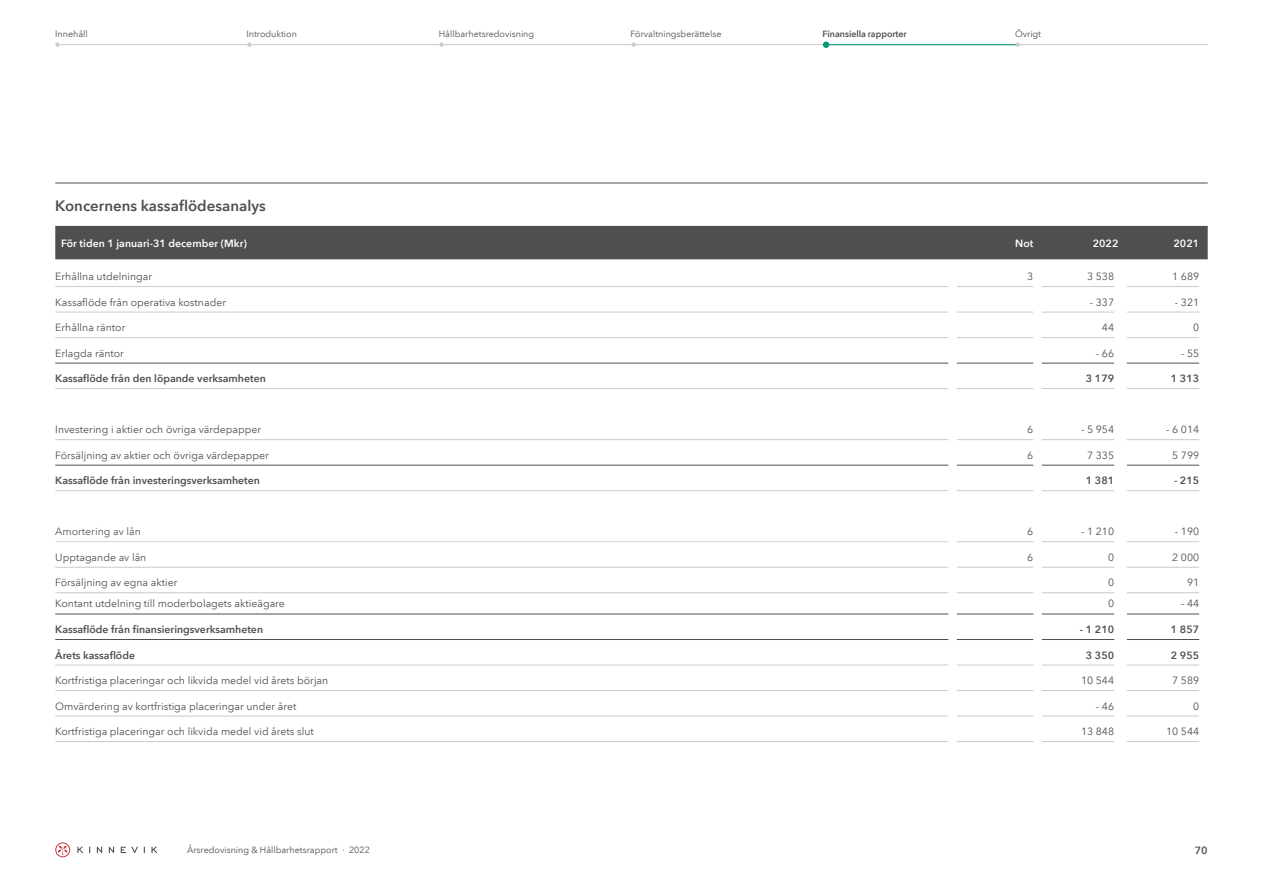
<style>
.page{position:relative;width:1263px;height:893px;background:#fff}
.page>*{position:absolute;margin:0;border:0;box-sizing:border-box;transform-origin:0 0}
.t1{font:600 15px "Avenir Next LT Pro";color:#4f4f4d}
.t2{font:10.5px "Avenir Next LT Pro";color:#4f4f4d}
.t3{font:600 10.5px "Avenir Next LT Pro";color:#4f4f4d}
.t4{font:600 10.5px "Avenir Next LT Pro";color:#fff}
.t5{font:10.5px "Avenir Next LT Pro";color:#575756}
.t6{font:9px "Avenir Next LT Pro";color:#4f4f4d}
.t7{font:600 9px "Avenir Next LT Pro";letter-spacing:-.005em;color:#4f4f4d}
</style>
<div class="page">
<svg style="left:55px;top:842px;width:15px;height:15px"></svg>
<svg style="left:77px;top:847px;width:80px;height:6px"></svg>
<hr style="left:56px;top:44px;width:1152px;height:1px;background:#cacaca">
<svg style="left:55px;top:43px;width:5px;height:4px"></svg>
<svg style="left:247px;top:43px;width:5px;height:4px"></svg>
<svg style="left:823px;top:42px;width:6px;height:6px"></svg>
<svg style="left:439px;top:43px;width:5px;height:4px"></svg>
<svg style="left:631px;top:43px;width:5px;height:4px"></svg>
<hr style="left:825px;top:44px;width:192px;height:1px;background:#009878">
<svg style="left:1015px;top:43px;width:5px;height:4px"></svg>
<hr style="left:55px;top:183px;width:1153px;height:1px;background:#4f4f4d">
<div style="left:55px;top:226px;width:1153px;height:33px;background:#4f4f4d"></div>
<hr style="left:55px;top:286px;width:893px;height:1px;background:#cacaca">
<hr style="left:957px;top:286px;width:76px;height:1px;background:#cacaca">
<hr style="left:1042px;top:286px;width:72px;height:1px;background:#cacaca">
<hr style="left:1127px;top:286px;width:72px;height:1px;background:#cacaca">
<hr style="left:55px;top:312px;width:893px;height:1px;background:#cacaca">
<hr style="left:957px;top:312px;width:76px;height:1px;background:#cacaca">
<hr style="left:1042px;top:312px;width:72px;height:1px;background:#cacaca">
<hr style="left:1127px;top:312px;width:72px;height:1px;background:#cacaca">
<hr style="left:55px;top:337px;width:893px;height:1px;background:#cacaca">
<hr style="left:957px;top:337px;width:76px;height:1px;background:#cacaca">
<hr style="left:1042px;top:337px;width:72px;height:1px;background:#cacaca">
<hr style="left:1127px;top:337px;width:72px;height:1px;background:#cacaca">
<hr style="left:55px;top:363px;width:893px;height:1px;background:#4f4f4d">
<hr style="left:957px;top:363px;width:76px;height:1px;background:#4f4f4d">
<hr style="left:1042px;top:363px;width:72px;height:1px;background:#4f4f4d">
<hr style="left:1127px;top:363px;width:72px;height:1px;background:#4f4f4d">
<hr style="left:55px;top:388px;width:893px;height:1px;background:#cacaca">
<hr style="left:957px;top:388px;width:76px;height:1px;background:#cacaca">
<hr style="left:1042px;top:388px;width:72px;height:1px;background:#cacaca">
<hr style="left:1127px;top:388px;width:72px;height:1px;background:#cacaca">
<hr style="left:55px;top:439px;width:893px;height:1px;background:#cacaca">
<hr style="left:957px;top:439px;width:76px;height:1px;background:#cacaca">
<hr style="left:1042px;top:439px;width:72px;height:1px;background:#cacaca">
<hr style="left:1127px;top:439px;width:72px;height:1px;background:#cacaca">
<hr style="left:55px;top:465px;width:893px;height:1px;background:#4f4f4d">
<hr style="left:957px;top:465px;width:76px;height:1px;background:#4f4f4d">
<hr style="left:1042px;top:465px;width:72px;height:1px;background:#4f4f4d">
<hr style="left:1127px;top:465px;width:72px;height:1px;background:#4f4f4d">
<hr style="left:55px;top:490px;width:893px;height:1px;background:#cacaca">
<hr style="left:957px;top:490px;width:76px;height:1px;background:#cacaca">
<hr style="left:1042px;top:490px;width:72px;height:1px;background:#cacaca">
<hr style="left:1127px;top:490px;width:72px;height:1px;background:#cacaca">
<hr style="left:55px;top:541px;width:893px;height:1px;background:#d2d2d2">
<hr style="left:957px;top:541px;width:76px;height:1px;background:#cacaca">
<hr style="left:1042px;top:541px;width:72px;height:1px;background:#cacaca">
<hr style="left:1127px;top:541px;width:72px;height:1px;background:#cacaca">
<hr style="left:55px;top:567px;width:893px;height:1px;background:#cacaca">
<hr style="left:957px;top:567px;width:76px;height:1px;background:#cacaca">
<hr style="left:1042px;top:567px;width:72px;height:1px;background:#cacaca">
<hr style="left:1127px;top:567px;width:72px;height:1px;background:#cacaca">
<hr style="left:55px;top:592px;width:893px;height:1px;background:#cacaca">
<hr style="left:957px;top:592px;width:76px;height:1px;background:#cacaca">
<hr style="left:1042px;top:592px;width:72px;height:1px;background:#cacaca">
<hr style="left:1127px;top:592px;width:72px;height:1px;background:#cacaca">
<hr style="left:55px;top:614px;width:893px;height:1px;background:#4f4f4d">
<hr style="left:957px;top:614px;width:76px;height:1px;background:#4f4f4d">
<hr style="left:1042px;top:614px;width:72px;height:1px;background:#4f4f4d">
<hr style="left:1127px;top:614px;width:72px;height:1px;background:#4f4f4d">
<hr style="left:55px;top:639px;width:893px;height:1px;background:#4f4f4d">
<hr style="left:957px;top:639px;width:76px;height:1px;background:#4f4f4d">
<hr style="left:1042px;top:639px;width:72px;height:1px;background:#4f4f4d">
<hr style="left:1127px;top:639px;width:72px;height:1px;background:#4f4f4d">
<hr style="left:55px;top:665px;width:893px;height:1px;background:#cacaca">
<hr style="left:957px;top:665px;width:76px;height:1px;background:#cacaca">
<hr style="left:1042px;top:665px;width:72px;height:1px;background:#cacaca">
<hr style="left:1127px;top:665px;width:72px;height:1px;background:#cacaca">
<hr style="left:55px;top:690px;width:893px;height:1px;background:#cacaca">
<hr style="left:957px;top:690px;width:76px;height:1px;background:#cacaca">
<hr style="left:1042px;top:690px;width:72px;height:1px;background:#cacaca">
<hr style="left:1127px;top:690px;width:72px;height:1px;background:#cacaca">
<hr style="left:55px;top:716px;width:893px;height:1px;background:#cacaca">
<hr style="left:957px;top:716px;width:76px;height:1px;background:#cacaca">
<hr style="left:1042px;top:716px;width:72px;height:1px;background:#cacaca">
<hr style="left:1127px;top:716px;width:72px;height:1px;background:#cacaca">
<hr style="left:55px;top:741px;width:893px;height:1px;background:#cacaca">
<hr style="left:957px;top:741px;width:76px;height:1px;background:#cacaca">
<hr style="left:1042px;top:741px;width:72px;height:1px;background:#cacaca">
<hr style="left:1127px;top:741px;width:72px;height:1px;background:#cacaca">
<p class="t6" style="left:55px;top:28px;width:34px">Innehåll</p>
<p class="t6" style="left:247px;top:28px;width:52px">Introduktion</p>
<p class="t6" style="left:439px;top:28px;width:97px">Hållbarhetsredovisning</p>
<p class="t6" style="left:630px;top:28px;width:92px">Förvaltningsberättelse</p>
<p class="t7" style="left:823px;top:28px;width:86px">Finansiella rapporter</p>
<p class="t6" style="left:1015px;top:28px;width:28px">Övrigt</p>
<h1 class="t1" style="left:55px;top:197px;width:212px">Koncernens kassaflödesanalys</h1>
<p class="t4" style="left:61px;top:237px;width:187px">För tiden 1 januari-31 december (Mkr)</p>
<p class="t4" style="left:1015px;top:237px;width:20px">Not</p>
<p class="t4" style="left:1093px;top:237px;width:27px">2022</p>
<p class="t4" style="left:1173px;top:237px;width:27px">2021</p>
<p class="t2" style="left:55px;top:270px;width:98px">Erhållna utdelningar</p>
<p class="t2" style="left:1027px;top:270px;width:8px">3</p>
<p class="t2" style="left:1087px;top:270px;width:28px">3 538</p>
<p class="t2" style="left:1172px;top:270px;width:28px">1 689</p>
<p class="t2" style="left:55px;top:296px;width:172px">Kassaflöde från operativa kostnader</p>
<p class="t2" style="left:1090px;top:296px;width:26px">- 337</p>
<p class="t2" style="left:1175px;top:296px;width:26px">- 321</p>
<p class="t2" style="left:55px;top:321px;width:72px">Erhållna räntor</p>
<p class="t2" style="left:1102px;top:321px;width:14px">44</p>
<p class="t2" style="left:1193px;top:321px;width:8px">0</p>
<p class="t2" style="left:55px;top:347px;width:70px">Erlagda räntor</p>
<p class="t2" style="left:1096px;top:347px;width:20px">- 66</p>
<p class="t2" style="left:1181px;top:347px;width:20px">- 55</p>
<p class="t3" style="left:55px;top:372px;width:212px">Kassaflöde från den löpande verksamheten</p>
<p class="t3" style="left:1086px;top:372px;width:30px">3 179</p>
<p class="t3" style="left:1171px;top:372px;width:30px">1 313</p>
<p class="t2" style="left:55px;top:423px;width:207px">Investering i aktier och övriga värdepapper</p>
<p class="t2" style="left:1027px;top:423px;width:8px">6</p>
<p class="t2" style="left:1081px;top:423px;width:34px">- 5 954</p>
<p class="t2" style="left:1166px;top:423px;width:34px">- 6 014</p>
<p class="t2" style="left:55px;top:449px;width:215px">Försäljning av aktier och övriga värdepapper</p>
<p class="t2" style="left:1027px;top:449px;width:8px">6</p>
<p class="t2" style="left:1087px;top:449px;width:28px">7 335</p>
<p class="t2" style="left:1172px;top:449px;width:28px">5 799</p>
<p class="t3" style="left:55px;top:474px;width:206px">Kassaflöde från investeringsverksamheten</p>
<p class="t3" style="left:1086px;top:474px;width:30px">1 381</p>
<p class="t3" style="left:1174px;top:474px;width:27px">- 215</p>
<p class="t5" style="left:55px;top:525px;width:87px">Amortering av lån</p>
<p class="t2" style="left:1027px;top:525px;width:8px">6</p>
<p class="t2" style="left:1081px;top:525px;width:34px">- 1 210</p>
<p class="t2" style="left:1175px;top:525px;width:26px">- 190</p>
<p class="t2" style="left:55px;top:551px;width:93px">Upptagande av lån</p>
<p class="t2" style="left:1027px;top:551px;width:8px">6</p>
<p class="t2" style="left:1108px;top:551px;width:8px">0</p>
<p class="t2" style="left:1172px;top:551px;width:28px">2 000</p>
<p class="t2" style="left:55px;top:576px;width:124px">Försäljning av egna aktier</p>
<p class="t2" style="left:1108px;top:576px;width:8px">0</p>
<p class="t2" style="left:1187px;top:576px;width:14px">91</p>
<p class="t2" style="left:55px;top:597px;width:231px">Kontant utdelning till moderbolagets aktieägare</p>
<p class="t2" style="left:1108px;top:597px;width:8px">0</p>
<p class="t2" style="left:1181px;top:597px;width:20px">- 44</p>
<p class="t3" style="left:55px;top:623px;width:209px">Kassaflöde från finansieringsverksamheten</p>
<p class="t3" style="left:1080px;top:623px;width:36px">- 1 210</p>
<p class="t3" style="left:1171px;top:623px;width:30px">1 857</p>
<p class="t3" style="left:55px;top:648px;width:81px">Årets kassaflöde</p>
<p class="t3" style="left:1086px;top:648px;width:30px">3 350</p>
<p class="t3" style="left:1171px;top:648px;width:30px">2 955</p>
<p class="t2" style="left:55px;top:674px;width:275px">Kortfristiga placeringar och likvida medel vid årets början</p>
<p class="t2" style="left:1081px;top:674px;width:35px">10 544</p>
<p class="t2" style="left:1172px;top:674px;width:28px">7 589</p>
<p class="t2" style="left:55px;top:700px;width:243px">Omvärdering av kortfristiga placeringar under året</p>
<p class="t2" style="left:1096px;top:700px;width:20px">- 46</p>
<p class="t2" style="left:1193px;top:700px;width:8px">0</p>
<p class="t2" style="left:55px;top:725px;width:260px">Kortfristiga placeringar och likvida medel vid årets slut</p>
<p class="t2" style="left:1081px;top:725px;width:35px">13 848</p>
<p class="t2" style="left:1166px;top:725px;width:35px">10 544</p>
<p class="t6" style="left:187px;top:844px;width:184px">Årsredovisning &amp; Hållbarhetsrapport ∙ 2022</p>
<p class="t3" style="left:1195px;top:844px;width:14px">70</p>
</div>
